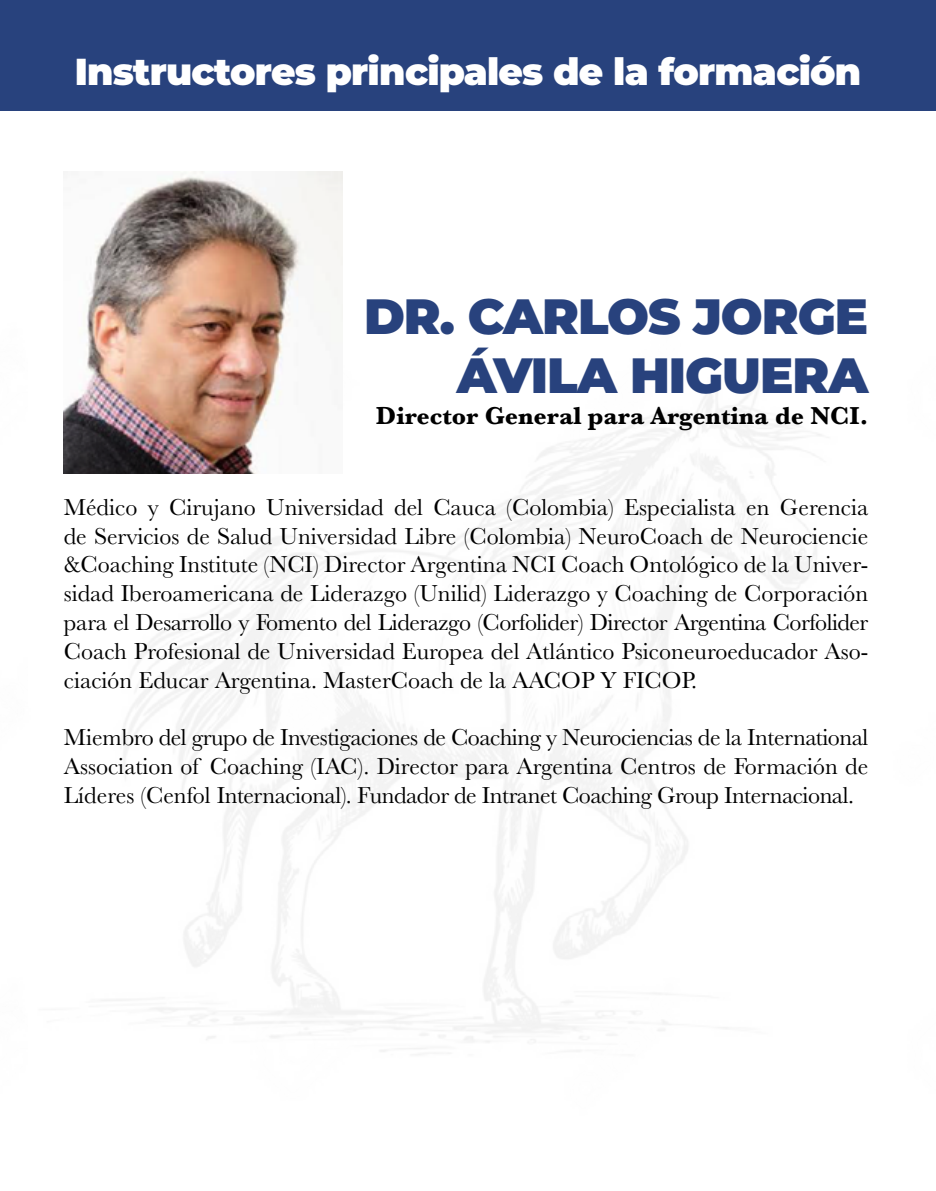
<style>
.page{position:relative;width:936px;height:1191px;background:#fff}
.page>*{position:absolute;margin:0;border:0;box-sizing:border-box;transform-origin:0 0}
.t1{font:900 49.5px/59.4px "Montserrat";letter-spacing:-.02em;color:#28427d;text-align:right}
.t2{font:900 37.5px "Montserrat";letter-spacing:-.02em;color:#fff}
.t3{font:700 25.5px "Baskerville";color:#000}
.t4{font:24px/28.8px "Baskerville";letter-spacing:-.015em;color:#000;text-align:justify}
</style>
<div class="page">
<img style="left:63px;top:301px;width:759px;height:754px">
<div style="left:0;top:0;width:935px;height:111px;background:#28427d"></div>
<img style="left:64px;top:171px;width:278px;height:302px">
<h2 class="t2" style="left:75px;top:44px;width:787px">Instructores principales de la formación</h2>
<h1 class="t1" style="left:364px;top:283px;width:505px">DR. CARLOS JORGE<br>ÁVILA HIGUERA</h1>
<p class="t3" style="left:376px;top:398px;width:494px">Director General para Argentina de NCI.</p>
<p class="t4" style="left:64px;top:493px;width:806px">Médico y Cirujano Universidad del Cauca (Colombia) Especialista en Gerencia de Servicios de Salud Universidad Libre (Colombia) NeuroCoach de Neurociencie &amp;Coaching Institute (NCI) Director Argentina NCI Coach Ontológico de la Univer&shy;sidad Iberoamericana de Liderazgo (Unilid) Liderazgo y Coaching de Corporación para el Desarrollo y Fomento del Liderazgo (Corfolider) Director Argentina Corfolider Coach Profesional de Universidad Europea del Atlántico Psiconeuroeducador Aso&shy;ciación Educar Argentina. MasterCoach de la AACOP Y FICOP.</p>
<p class="t4" style="left:64px;top:723px;width:806px">Miembro del grupo de Investigaciones de Coaching y Neurociencias de la International Association of Coaching (IAC). Director para Argentina Centros de Formación de Líderes (Cenfol Internacional). Fundador de Intranet Coaching Group Internacional.</p>
</div>
